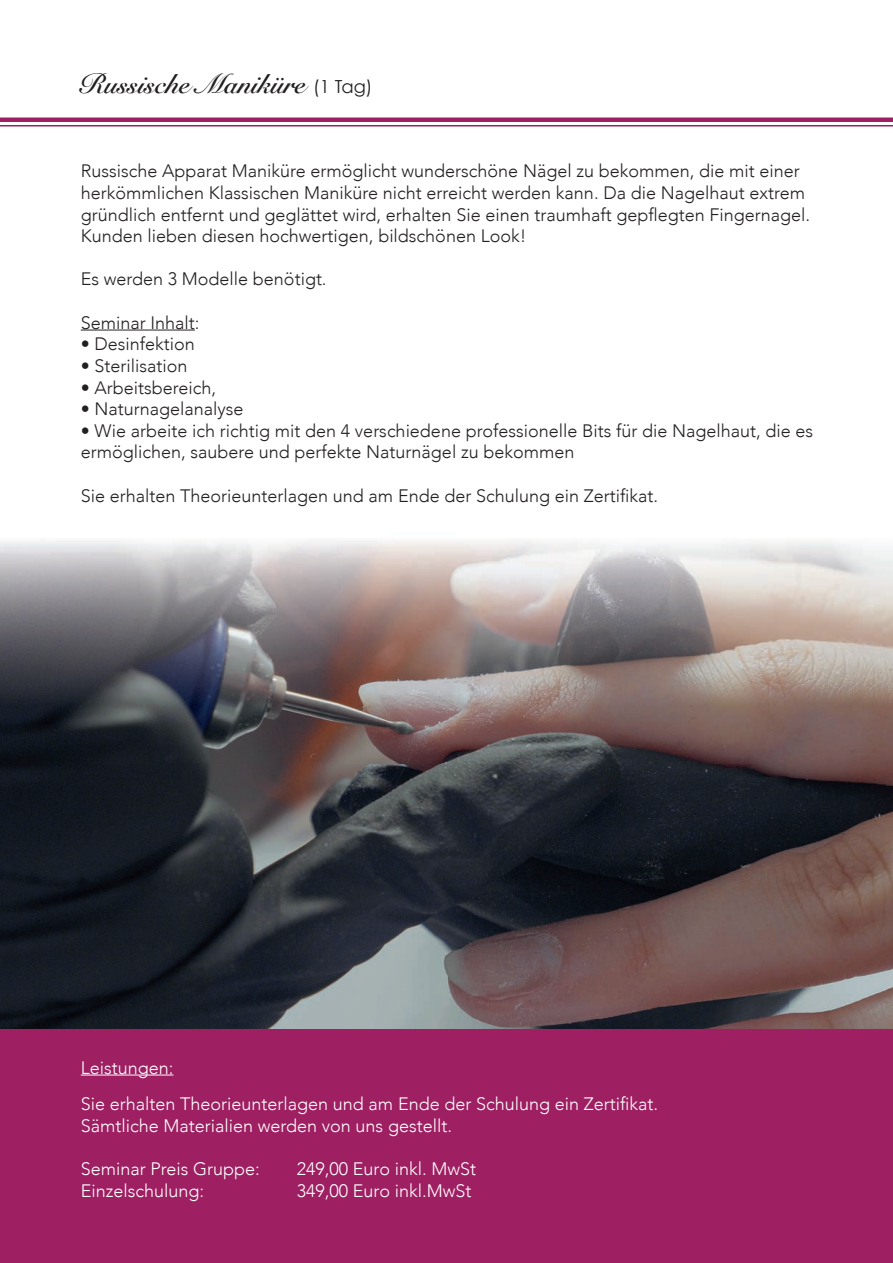
<style>
.page{position:relative;width:893px;height:1263px;background:#fff}
.page>*{position:absolute;margin:0;border:0;box-sizing:border-box;transform-origin:0 0}
.t1{font:700 27px "Snell Roundhand";color:#231f20}
.t2{font:300 18px/21.6px "Avenir";color:#231f20}
.t3{font:300 18px/36.6px "Avenir";color:#fff}
.s1{font-family:"Century Gothic";font-weight:400;font-size:18px}
</style>
<div class="page">
<img style="left:0;top:541px;width:893px;height:488px">
<div style="left:0;top:1029px;width:893px;height:234px;background:#9e1f62"></div>
<hr style="left:81px;top:330px;width:114px;height:1px;background:#231f20">
<div style="left:0;top:117px;width:893px;height:5px;background:#9e1f62"></div>
<hr style="left:0;top:125px;width:893px;height:1px;background:#9e1f62">
<hr style="left:81px;top:1074px;width:92px;height:1px;background:#fff">
<h1 class="t1" style="left:81px;top:61px;width:293px">Russische Maniküre <span class="s1">(1 Tag)</span></h1>
<p class="t2" style="left:81px;top:160px;width:731px">Russische Apparat Maniküre ermöglicht wunderschöne Nägel zu bekommen, die mit einer herkömmlichen Klassischen Maniküre nicht erreicht werden kann. Da die Nagelhaut extrem gründlich entfernt und geglättet wird, erhalten Sie einen traumhaft gepflegten Fingernagel.<br>Kunden lieben diesen hochwertigen, bildschönen Look!</p>
<p class="t2" style="left:81px;top:268px;width:247px">Es werden 3 Modelle benötigt.</p>
<p class="t2" style="left:81px;top:312px;width:120px">Seminar Inhalt:</p>
<p class="t2" style="left:81px;top:333px;width:116px">• Desinfektion</p>
<p class="t2" style="left:81px;top:355px;width:108px">• Sterilisation</p>
<p class="t2" style="left:81px;top:376px;width:137px">• Arbeitsbereich,</p>
<p class="t2" style="left:81px;top:398px;width:164px">• Naturnagelanalyse</p>
<p class="t2" style="left:81px;top:420px;width:734px">• Wie arbeite ich richtig mit den 4 verschiedene professionelle Bits für die Nagelhaut, die es ermöglichen, saubere und perfekte Naturnägel zu bekommen</p>
<p class="t2" style="left:81px;top:484px;width:579px">Sie erhalten Theorieunterlagen und am Ende der Schulung ein Zertifikat.</p>
<p class="t3" style="left:81px;top:1049px;width:579px">Leistungen:<br>Sie erhalten Theorieunterlagen und am Ende der Schulung ein Zertifikat.</p>
<p class="t3" style="left:81px;top:1107px;width:373px">Sämtliche Materialien werden von uns gestellt.</p>
<p class="t3" style="left:81px;top:1150px;width:181px">Seminar Preis Gruppe:</p>
<p class="t3" style="left:297px;top:1150px;width:181px">249,00 Euro inkl. MwSt</p>
<p class="t3" style="left:81px;top:1172px;width:125px">Einzelschulung:</p>
<p class="t3" style="left:297px;top:1172px;width:176px">349,00 Euro inkl.MwSt</p>
</div>
